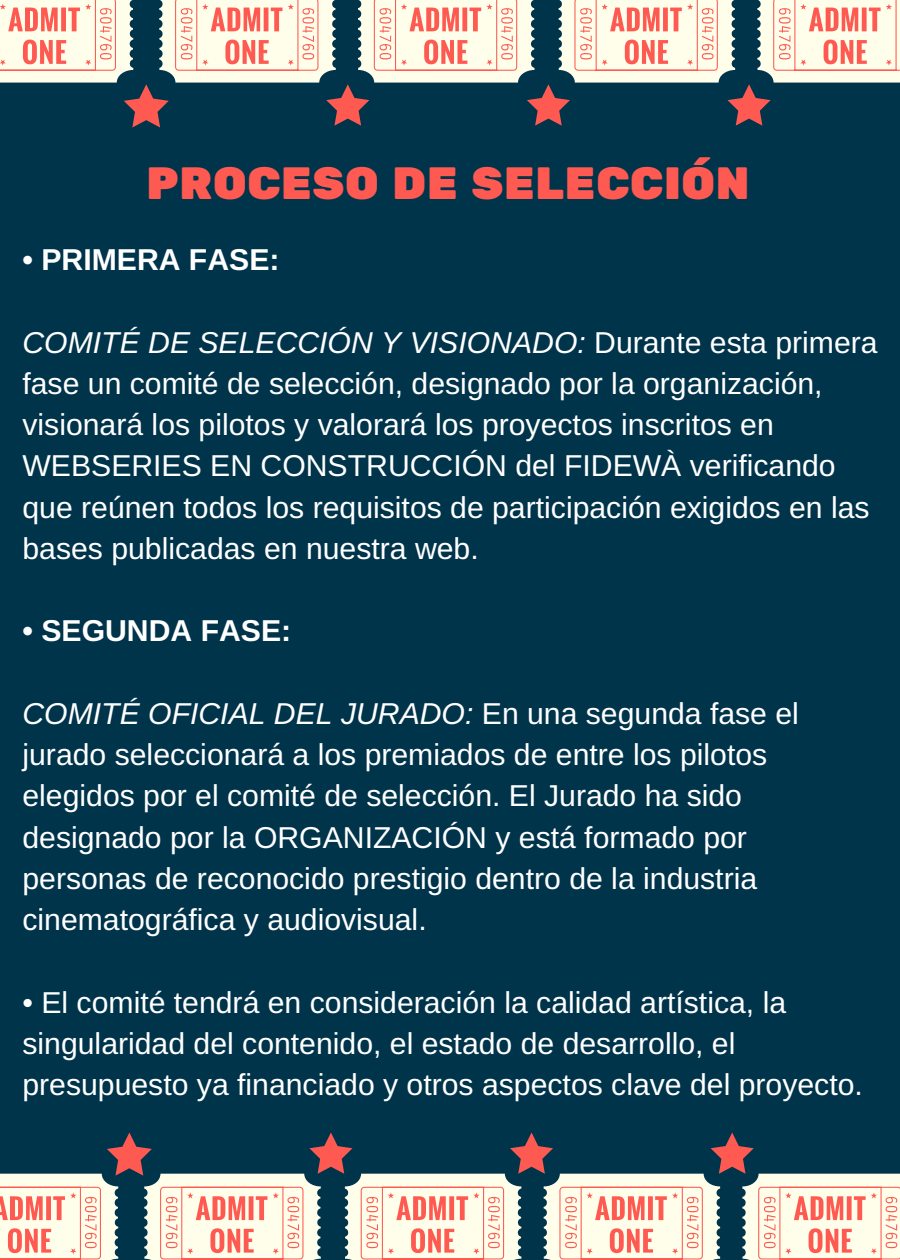
<style>
.page{position:relative;width:900px;height:1260px;background:#00344b}
.page>*{position:absolute;margin:0;border:0;box-sizing:border-box;transform-origin:0 0}
.t1{font:45.25px "Rubik One";color:#ff5a52}
.t2{font:30.25px/41.2px "Arimo";color:#fff}
.t3{font:700 30.25px "Arimo";color:#fff}
.s1{font-style:italic}
</style>
<div class="page">
<svg style="left:0;top:0;width:900px;height:128px"></svg>
<svg style="left:0;top:1132px;width:900px;height:128px"></svg>
<h1 class="t1" style="left:146px;top:157px;width:605px">PROCESO DE SELECCIÓN</h1>
<p class="t3" style="left:22px;top:243px;width:259px">• PRIMERA FASE:</p>
<p class="t2" style="left:22px;top:321px;width:857px"><span class="s1">COMITÉ DE SELECCIÓN Y VISIONADO:</span> Durante esta primera fase un comité de selección, designado por la organización, visionará los pilotos y valorará los proyectos inscritos en WEBSERIES EN CONSTRUCCIÓN del FIDEWÀ verificando que reúnen todos los requisitos de participación exigidos en las bases publicadas en nuestra web.</p>
<p class="t3" style="left:22px;top:614px;width:270px">• SEGUNDA FASE:</p>
<p class="t2" style="left:22px;top:693px;width:778px"><span class="s1">COMITÉ OFICIAL DEL JURADO:</span> En una segunda fase el jurado seleccionará a los premiados de entre los pilotos elegidos por el comité de selección. El Jurado ha sido designado por la ORGANIZACIÓN y está formado por personas de reconocido prestigio dentro de la industria cinematográfica y audiovisual.</p>
<p class="t2" style="left:22px;top:981px;width:842px">• El comité tendrá en consideración la calidad artística, la singularidad del contenido, el estado de desarrollo, el presupuesto ya financiado y otros aspectos clave del proyecto.</p>
</div>
